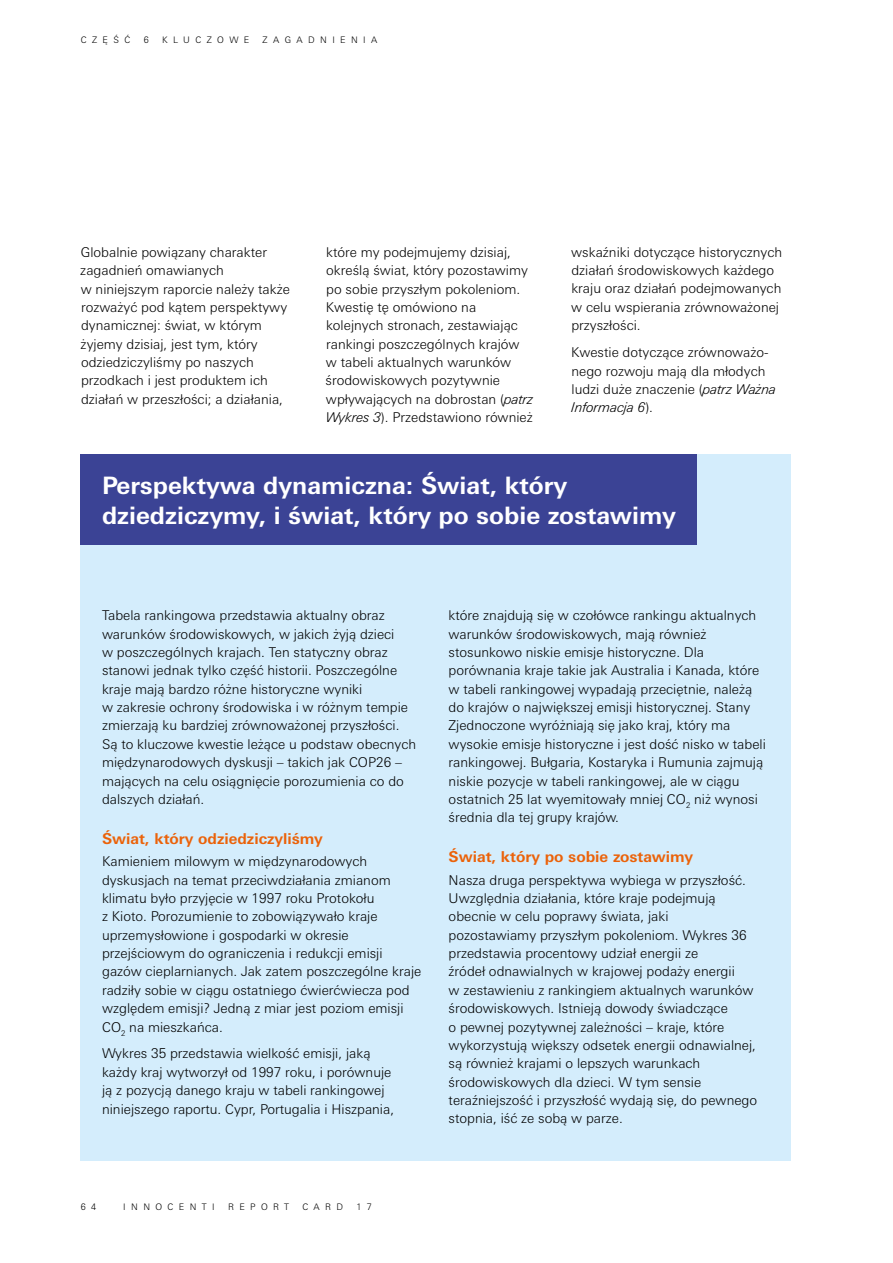
<style>
.page{position:relative;width:893px;height:1263px;background:#fff}
.page>*{position:absolute;margin:0;border:0;box-sizing:border-box;transform-origin:0 0}
.t1{font:700 24px/30px "Univers Next Pro";color:#fff}
.t2{font:700 15px "Univers Next Pro";color:#eb6209}
.t3{font:300 13.5px/18.3px "Univers Next Pro";color:#000}
.t4{font:300 9px "Univers Next Pro";letter-spacing:.6em;color:#000}
.s1{font-style:italic}
</style>
<div class="page">
<div style="left:81px;top:455px;width:710px;height:706px;background:#d4edfc"></div>
<div style="left:81px;top:455px;width:616px;height:90px;background:#3b4395"></div>
<p class="t4" style="left:81px;top:34px;width:51px">CZĘŚĆ</p>
<p class="t4" style="left:144px;top:34px;width:7px">6</p>
<p class="t4" style="left:162px;top:34px;width:89px">KLUCZOWE</p>
<p class="t4" style="left:263px;top:34px;width:116px">ZAGADNIENIA</p>
<p class="t3" style="left:80px;top:243px;width:211px">Globalnie powiązany charakter zagadnień omawianych<br>w niniejszym raporcie należy także rozważyć pod kątem perspektywy dynamicznej: świat, w którym żyjemy dzisiaj, jest tym, który odziedziczyliśmy po naszych przodkach i jest produktem ich działań w przeszłości; a działania,</p>
<p class="t3" style="left:326px;top:243px;width:209px">które my podejmujemy dzisiaj, określą świat, który pozostawimy po sobie przyszłym pokoleniom.<br>Kwestię tę omówiono na kolejnych stronach, zestawiając rankingi poszczególnych krajów w tabeli aktualnych warunków środowiskowych pozytywnie wpływających na dobrostan (<span class="s1">patrz<br>Wykres 3</span>). Przedstawiono również</p>
<p class="t3" style="left:571px;top:243px;width:213px">wskaźniki dotyczące historycznych działań środowiskowych każdego kraju oraz działań podejmowanych w celu wspierania zrównoważonej przyszłości.</p>
<p class="t3" style="left:571px;top:343px;width:207px">Kwestie dotyczące zrównoważo&shy;nego rozwoju mają dla młodych ludzi duże znaczenie (<span class="s1">patrz Ważna<br>Informacja 6</span>).</p>
<h1 class="t1" style="left:102px;top:470px;width:575px">Perspektywa dynamiczna: Świat, który dziedziczymy, i świat, który po sobie zostawimy</h1>
<p class="t3" style="left:102px;top:606px;width:316px">Tabela rankingowa przedstawia aktualny obraz warunków środowiskowych, w jakich żyją dzieci<br>w poszczególnych krajach. Ten statyczny obraz stanowi jednak tylko część historii. Poszczególne kraje mają bardzo różne historyczne wyniki<br>w zakresie ochrony środowiska i w różnym tempie zmierzają ku bardziej zrównoważonej przyszłości.<br>Są to kluczowe kwestie leżące u podstaw obecnych międzynarodowych dyskusji – takich jak COP26 – mających na celu osiągnięcie porozumienia co do dalszych działań.</p>
<p class="t2" style="left:102px;top:829px;width:222px">Świat, który odziedziczyliśmy</p>
<p class="t3" style="left:102px;top:852px;width:321px">Kamieniem milowym w międzynarodowych dyskusjach na temat przeciwdziałania zmianom klimatu było przyjęcie w 1997 roku Protokołu<br>z Kioto. Porozumienie to zobowiązywało kraje uprzemysłowione i gospodarki w okresie przejściowym do ograniczenia i redukcji emisji gazów cieplarnianych. Jak zatem poszczególne kraje radziły sobie w ciągu ostatniego ćwierćwiecza pod względem emisji? Jedną z miar jest poziom emisji CO<sub>2</sub> na mieszkańca.</p>
<p class="t3" style="left:102px;top:1044px;width:294px">Wykres 35 przedstawia wielkość emisji, jaką każdy kraj wytworzył od 1997 roku, i porównuje ją z pozycją danego kraju w tabeli rankingowej niniejszego raportu. Cypr, Portugalia i Hiszpania,</p>
<p class="t3" style="left:449px;top:606px;width:319px">które znajdują się w czołówce rankingu aktualnych warunków środowiskowych, mają również stosunkowo niskie emisje historyczne. Dla porównania kraje takie jak Australia i Kanada, które w tabeli rankingowej wypadają przeciętnie, należą do krajów o największej emisji historycznej. Stany Zjednoczone wyróżniają się jako kraj, który ma wysokie emisje historyczne i jest dość nisko w tabeli rankingowej. Bułgaria, Kostaryka i Rumunia zajmują niskie pozycje w tabeli rankingowej, ale w ciągu ostatnich 25 lat wyemitowały mniej CO<sub>2</sub> niż wynosi średnia dla tej grupy krajów.</p>
<p class="t2" style="left:449px;top:847px;width:246px">Świat, który po sobie zostawimy</p>
<p class="t3" style="left:449px;top:870px;width:310px">Nasza druga perspektywa wybiega w przyszłość.<br>Uwzględnia działania, które kraje podejmują obecnie w celu poprawy świata, jaki pozostawiamy przyszłym pokoleniom. Wykres 36 przedstawia procentowy udział energii ze<br>źródeł odnawialnych w krajowej podaży energii<br>w zestawieniu z rankingiem aktualnych warunków środowiskowych. Istnieją dowody świadczące<br>o pewnej pozytywnej zależności – kraje, które wykorzystują większy odsetek energii odnawialnej, są również krajami o lepszych warunkach środowiskowych dla dzieci. W tym sensie teraźniejszość i przyszłość wydają się, do pewnego stopnia, iść ze sobą w parze.</p>
<p class="t4" style="left:81px;top:1202px;width:17px">6 4</p>
<p class="t4" style="left:123px;top:1202px;width:91px">Innocenti</p>
<p class="t4" style="left:228px;top:1202px;width:63px">Repor t</p>
<p class="t4" style="left:302px;top:1202px;width:42px">Card</p>
<p class="t4" style="left:356px;top:1202px;width:17px">1 7</p>
</div>
